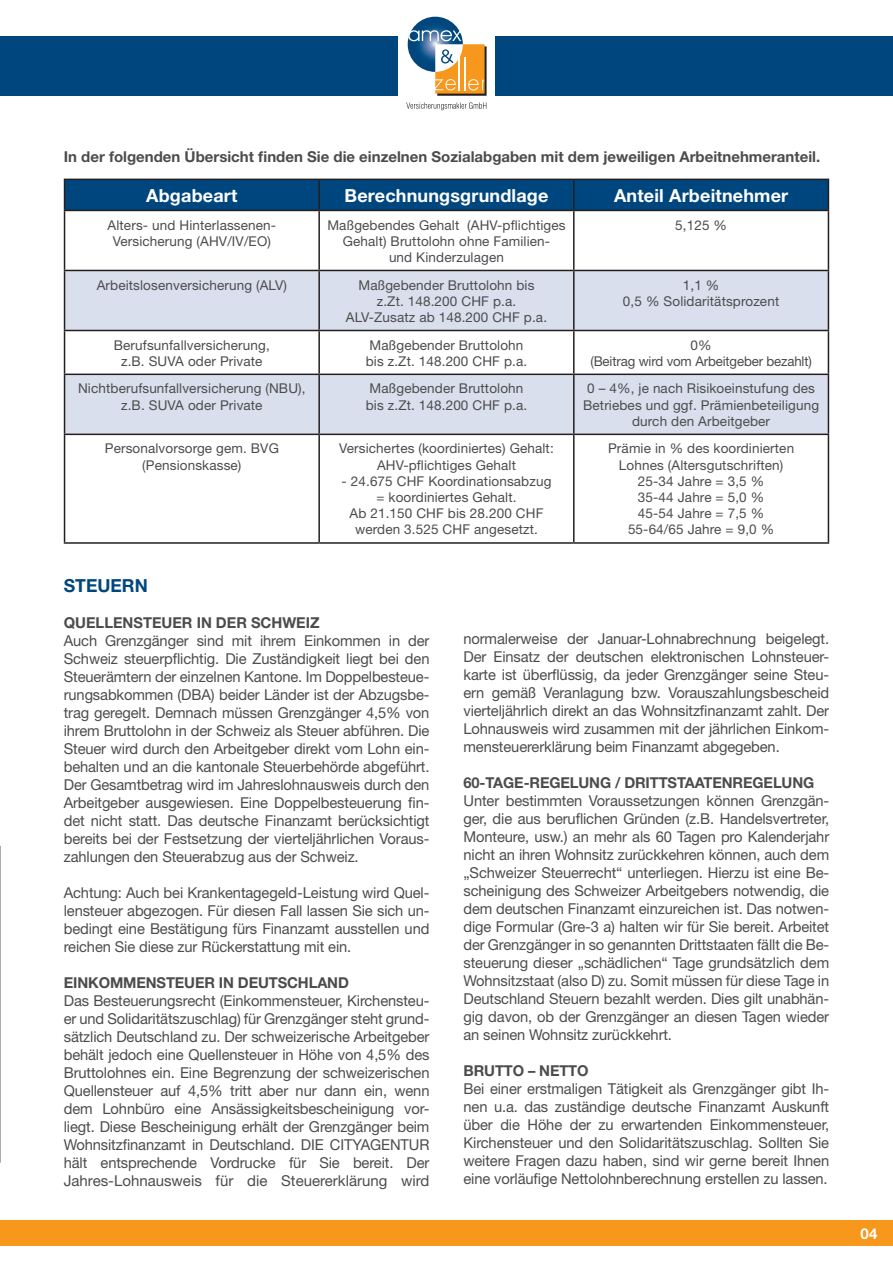
<style>
.page{position:relative;width:893px;height:1263px;background:#fff}
.page>*{position:absolute;margin:0;border:0;box-sizing:border-box;transform-origin:0 0}
.t1{font:700 18px "Helvetica Neue";letter-spacing:.01em;color:#fff}
.t2{font:700 18px "Helvetica Neue";color:#00467e}
.t3{font:15px/18px "Helvetica Neue";letter-spacing:-.01em;color:#4b4c4d;text-align:justify}
.t4{font:700 15px "Helvetica Neue";color:#4b4c4d}
.t5{font:700 15px "Helvetica Neue";color:#fff}
.t6{font:13.5px/16.2px "Helvetica Neue";letter-spacing:.01em;color:#4b4c4d;text-align:center}
.t7{font:13.5px/16.2px "Helvetica Neue";letter-spacing:-.01em;color:#4b4c4d;text-align:center}
</style>
<div class="page">
<div style="left:0;top:1220px;width:893px;height:26px;background:#f7981d"></div>
<div style="left:65px;top:180px;width:763px;height:30px;background:#00467e"></div>
<svg style="left:65px;top:271px;width:763px;height:163px;fill:#d9dfec"></svg>
<hr style="left:64px;top:179px;width:255px;height:1px;background:#231f20">
<hr style="left:64px;top:180px;width:1px;height:30px;background:#231f20">
<hr style="left:319px;top:179px;width:255px;height:1px;background:#231f20">
<hr style="left:318px;top:180px;width:2px;height:30px;background:#231f20">
<hr style="left:574px;top:179px;width:255px;height:1px;background:#231f20">
<hr style="left:573px;top:180px;width:2px;height:30px;background:#231f20">
<hr style="left:828px;top:180px;width:1px;height:30px;background:#231f20">
<hr style="left:64px;top:210px;width:255px;height:1px;background:#231f20">
<hr style="left:64px;top:211px;width:1px;height:59px;background:#231f20">
<hr style="left:319px;top:210px;width:255px;height:1px;background:#231f20">
<hr style="left:318px;top:211px;width:2px;height:59px;background:#231f20">
<hr style="left:574px;top:210px;width:255px;height:1px;background:#231f20">
<hr style="left:573px;top:211px;width:2px;height:59px;background:#231f20">
<hr style="left:828px;top:211px;width:1px;height:59px;background:#231f20">
<hr style="left:64px;top:270px;width:255px;height:1px;background:#231f20">
<hr style="left:64px;top:271px;width:1px;height:59px;background:#231f20">
<hr style="left:319px;top:270px;width:255px;height:1px;background:#231f20">
<hr style="left:318px;top:271px;width:2px;height:59px;background:#231f20">
<hr style="left:574px;top:270px;width:255px;height:1px;background:#231f20">
<hr style="left:573px;top:271px;width:2px;height:59px;background:#231f20">
<hr style="left:828px;top:271px;width:1px;height:59px;background:#231f20">
<hr style="left:64px;top:330px;width:255px;height:1px;background:#231f20">
<hr style="left:64px;top:331px;width:1px;height:43px;background:#231f20">
<hr style="left:319px;top:330px;width:255px;height:1px;background:#231f20">
<hr style="left:318px;top:331px;width:2px;height:43px;background:#231f20">
<hr style="left:574px;top:330px;width:255px;height:1px;background:#231f20">
<hr style="left:573px;top:331px;width:2px;height:43px;background:#231f20">
<hr style="left:828px;top:331px;width:1px;height:43px;background:#231f20">
<hr style="left:64px;top:374px;width:255px;height:1px;background:#231f20">
<hr style="left:64px;top:375px;width:1px;height:59px;background:#231f20">
<hr style="left:319px;top:374px;width:255px;height:1px;background:#231f20">
<hr style="left:318px;top:375px;width:2px;height:59px;background:#231f20">
<hr style="left:574px;top:374px;width:255px;height:1px;background:#231f20">
<hr style="left:573px;top:375px;width:2px;height:59px;background:#231f20">
<hr style="left:828px;top:375px;width:1px;height:59px;background:#231f20">
<hr style="left:64px;top:434px;width:255px;height:1px;background:#231f20">
<hr style="left:64px;top:435px;width:1px;height:107px;background:#231f20">
<hr style="left:319px;top:434px;width:255px;height:1px;background:#231f20">
<hr style="left:318px;top:435px;width:2px;height:107px;background:#231f20">
<hr style="left:574px;top:434px;width:255px;height:1px;background:#231f20">
<hr style="left:573px;top:435px;width:2px;height:107px;background:#231f20">
<hr style="left:828px;top:435px;width:1px;height:107px;background:#231f20">
<hr style="left:64px;top:542px;width:255px;height:2px;background:#231f20">
<hr style="left:319px;top:542px;width:255px;height:2px;background:#231f20">
<hr style="left:574px;top:542px;width:255px;height:2px;background:#231f20">
<svg style="left:0;top:846px;width:1px;height:316px"></svg>
<div style="left:0;top:36px;width:893px;height:60px;background:#00467e"></div>
<div style="left:398px;top:0;width:97px;height:98px;background:#fff"></div>
<img style="left:411px;top:17px;width:48px;height:13px">
<svg style="left:408px;top:30px;width:79px;height:66px"></svg>
<svg style="left:406px;top:102px;width:80px;height:8px"></svg>
<p class="t4" style="left:64px;top:147px;width:758px">In der folgenden Übersicht finden Sie die einzelnen Sozialabgaben mit dem jeweiligen Arbeitnehmeranteil.</p>
<p class="t1" style="left:146px;top:184px;width:93px">Abgabeart</p>
<p class="t1" style="left:345px;top:184px;width:205px">Berechnungsgrundlage</p>
<p class="t1" style="left:614px;top:184px;width:176px">Anteil Arbeitnehmer</p>
<p class="t6" style="left:108px;top:216px;width:170px">Alters- und Hinterlassenen-<br>Versicherung (AHV/IV/EO)</p>
<p class="t6" style="left:327px;top:216px;width:240px">Maßgebendes Gehalt (AHV-pflichtiges<br>Gehalt) Bruttolohn ohne Familien-<br>und Kinderzulagen</p>
<p class="t6" style="left:675px;top:216px;width:53px">5,125 %</p>
<p class="t6" style="left:97px;top:276px;width:192px">Arbeitslosenversicherung (ALV)</p>
<p class="t6" style="left:346px;top:276px;width:203px">Maßgebender Bruttolohn bis z.Zt. 148.200 CHF p.a.<br>ALV-Zusatz ab 148.200 CHF p.a.</p>
<p class="t6" style="left:623px;top:276px;width:158px">1,1 %<br>0,5 % Solidaritätsprozent</p>
<p class="t6" style="left:114px;top:336px;width:157px">Berufsunfallversicherung, z.B. SUVA oder Private</p>
<p class="t6" style="left:366px;top:336px;width:163px;text-align:left">Maßgebender Bruttolohn bis z.Zt. 148.200 CHF p.a.</p>
<p class="t7" style="left:590px;top:336px;width:223px">0%<br>(Beitrag wird vom Arbeitgeber bezahlt)</p>
<p class="t6" style="left:78px;top:380px;width:229px">Nichtberufsunfallversicherung (NBU), z.B. SUVA oder Private</p>
<p class="t6" style="left:366px;top:380px;width:163px;text-align:left">Maßgebender Bruttolohn bis z.Zt. 148.200 CHF p.a.</p>
<p class="t6" style="left:583px;top:380px;width:237px">0 – 4%, je nach Risikoeinstufung des<br>Betriebes und ggf. Prämienbeteiligung durch den Arbeitgeber</p>
<p class="t6" style="left:105px;top:440px;width:176px">Personalvorsorge gem. BVG (Pensionskasse)</p>
<p class="t6" style="left:339px;top:440px;width:216px">Versichertes (koordiniertes) Gehalt:<br>AHV-pflichtiges Gehalt</p>
<p class="t6" style="left:342px;top:473px;width:211px">- 24.675 CHF Koordinationsabzug = koordiniertes Gehalt.<br>Ab 21.150 CHF bis 28.200 CHF werden 3.525 CHF angesetzt.</p>
<p class="t6" style="left:608px;top:440px;width:188px">Prämie in % des koordinierten<br>Lohnes (Altersgutschriften)<br>25-34 Jahre = 3,5 %<br>35-44 Jahre = 5,0 %<br>45-54 Jahre = 7,5 %<br>55-64/65 Jahre = 9,0 %</p>
<p class="t2" style="left:64px;top:575px;width:85px">STEUERN</p>
<p class="t4" style="left:64px;top:614px;width:257px">QUELLENSTEUER IN DER SCHWEIZ</p>
<p class="t3" style="left:64px;top:632px;width:367px">Auch Grenzgänger sind mit ihrem Einkommen in der Schweiz steuerpflichtig. Die Zuständigkeit liegt bei den Steuerämtern der einzelnen Kantone. Im Doppelbesteue&shy;rungsabkommen (DBA) beider Länder ist der Abzugsbe&shy;trag geregelt. Demnach müssen Grenzgänger 4,5% von ihrem Bruttolohn in der Schweiz als Steuer abführen. Die Steuer wird durch den Arbeitgeber direkt vom Lohn ein&shy;behalten und an die kantonale Steuerbehörde abgeführt.<br>Der Gesamtbetrag wird im Jahreslohnausweis durch den Arbeitgeber ausgewiesen. Eine Doppelbesteuerung fin&shy;det nicht statt. Das deutsche Finanzamt berücksichtigt bereits bei der Festsetzung der vierteljährlichen Voraus&shy;zahlungen den Steuerabzug aus der Schweiz.</p>
<p class="t3" style="left:64px;top:884px;width:367px">Achtung: Auch bei Krankentagegeld-Leistung wird Quel&shy;lensteuer abgezogen. Für diesen Fall lassen Sie sich un&shy;bedingt eine Bestätigung fürs Finanzamt ausstellen und reichen Sie diese zur Rückerstattung mit ein.</p>
<p class="t4" style="left:64px;top:974px;width:287px">EINKOMMENSTEUER IN DEUTSCHLAND</p>
<p class="t3" style="left:64px;top:992px;width:367px">Das Besteuerungsrecht (Einkommensteuer, Kirchensteu&shy;er und Solidaritätszuschlag) für Grenzgänger steht grund&shy;sätzlich Deutschland zu. Der schweizerische Arbeitgeber behält jedoch eine Quellensteuer in Höhe von 4,5% des Bruttolohnes ein. Eine Begrenzung der schweizerischen Quellensteuer auf 4,5% tritt aber nur dann ein, wenn dem Lohnbüro eine Ansässigkeitsbescheinigung vor&shy;liegt. Diese Bescheinigung erhält der Grenzgänger beim Wohnsitzfinanzamt in Deutschland. DIE CITYAGENTUR hält entsprechende Vordrucke für Sie bereit. Der Jahres-Lohnausweis für die Steuererklärung wird</p>
<p class="t3" style="left:463px;top:630px;width:367px">normalerweise der Januar-Lohnabrechnung beigelegt.<br>Der Einsatz der deutschen elektronischen Lohnsteuer&shy;karte ist überflüssig, da jeder Grenzgänger seine Steu&shy;ern gemäß Veranlagung bzw. Vorauszahlungsbescheid vierteljährlich direkt an das Wohnsitzfinanzamt zahlt. Der Lohnausweis wird zusammen mit der jährlichen Einkom&shy;mensteuererklärung beim Finanzamt abgegeben.</p>
<p class="t4" style="left:463px;top:773px;width:352px">60-TAGE-REGELUNG / DRITTSTAATENREGELUNG</p>
<p class="t3" style="left:463px;top:792px;width:367px">Unter bestimmten Voraussetzungen können Grenzgän&shy;ger, die aus beruflichen Gründen (z.B. Handelsvertreter, Monteure, usw.) an mehr als 60 Tagen pro Kalenderjahr nicht an ihren Wohnsitz zurückkehren können, auch dem „Schweizer Steuerrecht“ unterliegen. Hierzu ist eine Be&shy;scheinigung des Schweizer Arbeitgebers notwendig, die dem deutschen Finanzamt einzureichen ist. Das notwen&shy;dige Formular (Gre-3 a) halten wir für Sie bereit. Arbeitet der Grenzgänger in so genannten Drittstaaten fällt die Be&shy;steuerung dieser „schädlichen“ Tage grundsätzlich dem Wohnsitzstaat (also D) zu. Somit müssen für diese Tage in Deutschland Steuern bezahlt werden. Dies gilt unabhän&shy;gig davon, ob der Grenzgänger an diesen Tagen wieder an seinen Wohnsitz zurückkehrt.</p>
<p class="t4" style="left:463px;top:1061px;width:127px">BRUTTO – NETTO</p>
<p class="t3" style="left:463px;top:1080px;width:367px">Bei einer erstmaligen Tätigkeit als Grenzgänger gibt Ih&shy;nen u.a. das zuständige deutsche Finanzamt Auskunft über die Höhe der zu erwartenden Einkommensteuer, Kirchensteuer und den Solidaritätszuschlag. Sollten Sie weitere Fragen dazu haben, sind wir gerne bereit Ihnen eine vorläufige Nettolohnberechnung erstellen zu lassen.</p>
<p class="t5" style="left:861px;top:1224px;width:18px">04</p>
</div>
